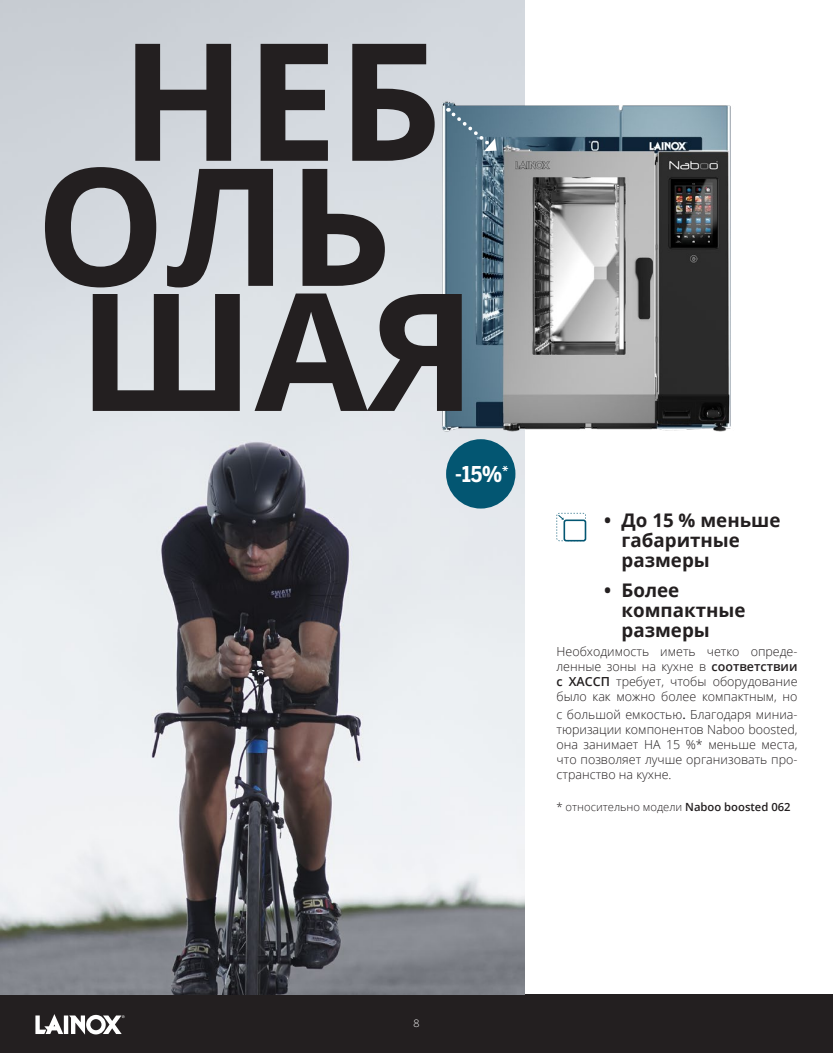
<style>
.page{position:relative;width:833px;height:1053px;background:#fff}
.page>*{position:absolute;margin:0;border:0;box-sizing:border-box;transform-origin:0 0}
.t1{font:700 163.75px "Open Sans";color:#231f20}
.t2{font:700 condensed 21.62px "Benton Sans";color:#fff}
.t3{font:700 18.75px "Open Sans";color:#231f20}
.t4{font:300 12.5px/15px "Open Sans";color:#231f20;text-align:justify}
.t5{font:300 11.25px "Open Sans";color:#231f20}
.t6{font:300 10px "Benton Sans";color:#fff}
.s1{font-weight:600}
.s2{font-family:"Minion Pro";font-weight:400;font-size:15px}
</style>
<div class="page">
<div style="left:0;top:994px;width:833px;height:58px;background:#231f20"></div>
<svg style="left:35px;top:1014px;width:28px;height:19px"></svg>
<hr style="left:64px;top:1015px;width:4px;height:18px;background:#fff">
<svg style="left:69px;top:1014px;width:56px;height:20px"></svg>
<img style="left:0;top:0;width:524px;height:994px">
<img style="left:366px;top:81px;width:365px;height:468px">
<svg style="left:448px;top:108px;width:48px;height:43px;background:#608092"></svg>
<div style="left:446px;top:439px;width:69px;height:69px;background:#035672;border-radius:50%"></div>
<p class="t1" style="left:121px;top:-14px;width:323px">НЕБ</p>
<p class="t1" style="left:35px;top:111px;width:358px">ОЛЬ</p>
<p class="t1" style="left:78px;top:236px;width:400px">ШАЯ</p>
<p class="t2" style="left:455px;top:461px;width:55px">-15%<sup>*</sup></p>
<p class="t3" style="left:604px;top:507px;width:178px">• До 15 % меньше</p>
<p class="t3" style="left:621px;top:527px;width:120px">габаритные</p>
<p class="t3" style="left:621px;top:547px;width:90px">размеры</p>
<p class="t3" style="left:604px;top:577px;width:77px">• Более</p>
<p class="t3" style="left:621px;top:597px;width:125px">компактные</p>
<p class="t3" style="left:621px;top:617px;width:90px">размеры</p>
<p class="t4" style="left:556px;top:643px;width:242px">Необходимость иметь четко опреде&shy;ленные зоны на кухне в <span class="s1">соответствии с ХАССП</span> требует, чтобы оборудование было как можно более компактным, но</p>
<p class="t4" style="left:556px;top:706px;width:242px">с большой емкостью<span class="s2">.</span> Благодаря миниа&shy;тюризации компонентов Naboo boosted, она занимает НА 15 %* меньше места, что позволяет лучше организовать про&shy;странство на кухне.</p>
<p class="t5" style="left:556px;top:799px;width:236px">* относительно модели <span class="s1">Naboo boosted 062</span></p>
<p class="t6" style="left:413px;top:1017px;width:7px">8</p>
</div>
